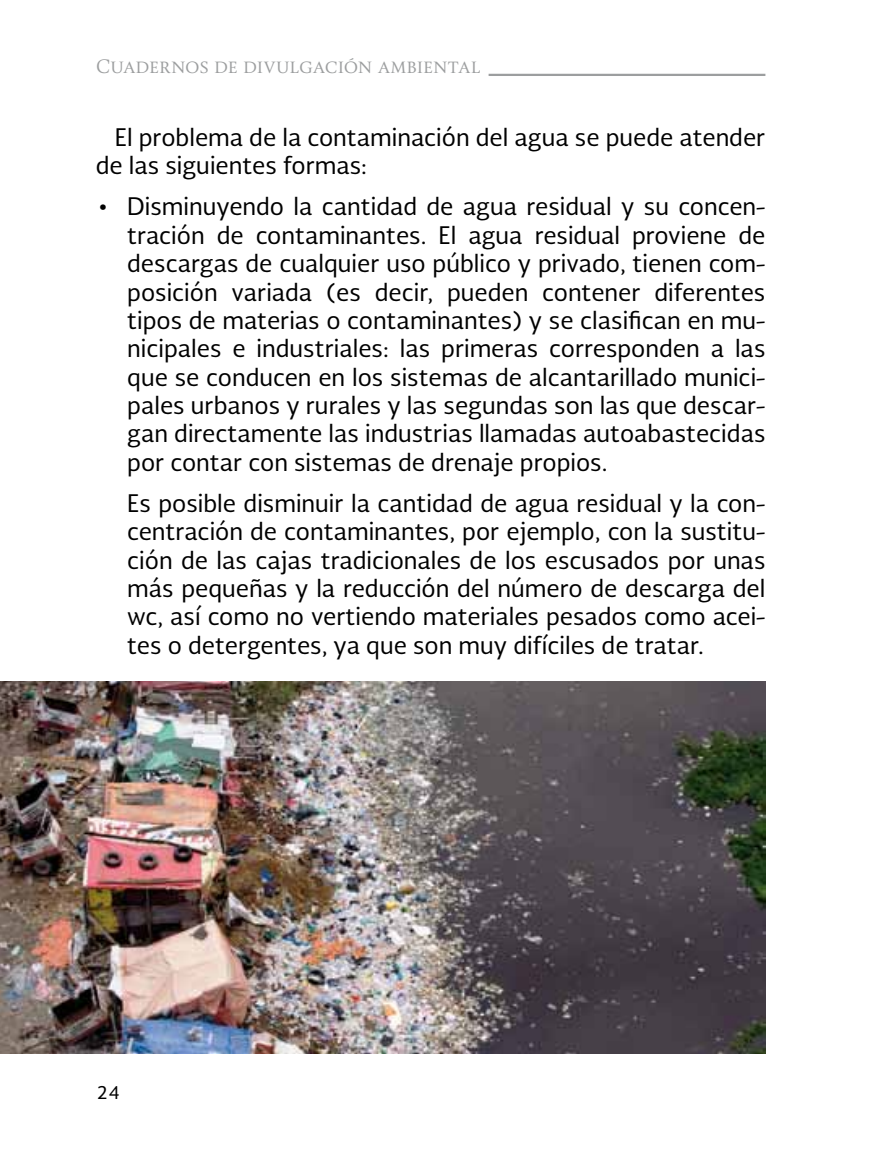
<style>
.page{position:relative;width:893px;height:1149px;background:#fff}
.page>*{position:absolute;margin:0;border:0;box-sizing:border-box;transform-origin:0 0}
.t1{font:23.62px/28.3px "Soberana Sans";color:#000;text-align:justify}
.t2{font:18px "Soberana Titular";color:#9c9e9f}
.t3{font:18px "Soberana Sans";color:#000}
</style>
<div class="page">
<hr style="left:489px;top:74px;width:276px;height:2px;background:#9c9e9f">
<img style="left:0;top:681px;width:765px;height:371px">
<p class="t2" style="left:96px;top:56px;width:387px">CUADERNOS DE DIVULGACIÓN AMBIENTAL</p>
<p class="t1" style="left:96px;top:122px;width:671px;text-indent:19px">El problema de la contaminación del agua se puede atender de las siguientes formas:</p>
<p class="t1" style="left:127px;top:192px;width:640px;text-indent:-29px">• Disminuyendo la cantidad de agua residual y su concen&shy;tración de contaminantes. El agua residual proviene de descargas de cualquier uso público y privado, tienen com&shy;posición variada (es decir, pueden contener diferentes tipos de materias o contaminantes) y se clasifican en mu&shy;nicipales e industriales: las primeras corresponden a las que se conducen en los sistemas de alcantarillado munici&shy;pales urbanos y rurales y las segundas son las que descar&shy;gan directamente las industrias llamadas autoabastecidas por contar con sistemas de drenaje propios.</p>
<p class="t1" style="left:127px;top:488px;width:640px">Es posible disminuir la cantidad de agua residual y la con&shy;centración de contaminantes, por ejemplo, con la sustitu&shy;ción de las cajas tradicionales de los escusados por unas más pequeñas y la reducción del número de descarga del wc, así como no vertiendo materiales pesados como acei&shy;tes o detergentes, ya que son muy difíciles de tratar.</p>
<p class="t3" style="left:97px;top:1079px;width:25px">24</p>
</div>
